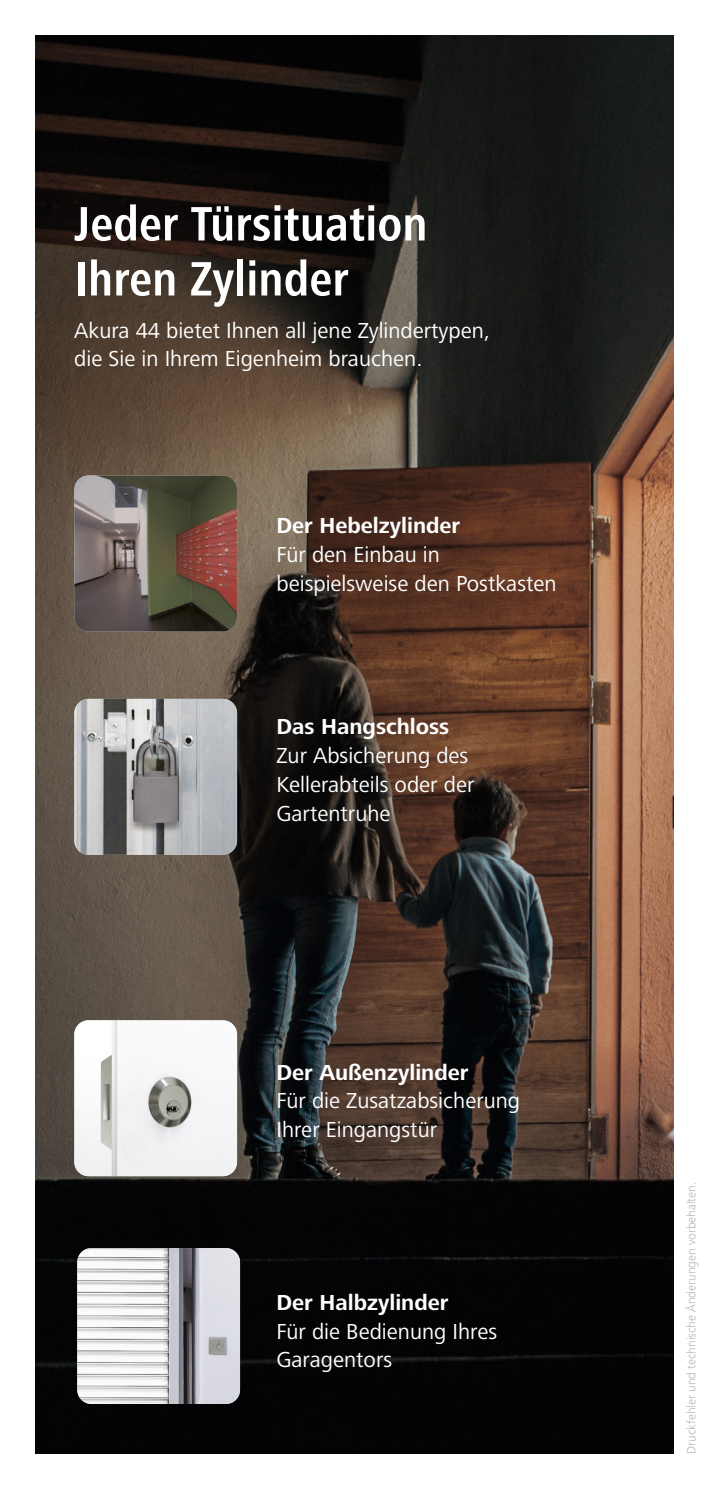
<style>
.page{position:relative;width:709px;height:1489px;background:#fff}
.page>*{position:absolute;margin:0;border:0;box-sizing:border-box;transform-origin:0 0}
.t1{font:700 condensed 50px/55px "Frutiger Next LTCE";color:#fff}
.t2{font:22.5px/28.8px "Frutiger Next LTCE";color:#fff}
.t3{font:700 22.5px "Frutiger Next LTCE";color:#fff}
.t4{font:300 12.5px "Frutiger Next LTCE";color:#b3b2b2}
</style>
<div class="page">
<img style="left:35px;top:35px;width:638px;height:1418px">
<img style="left:74px;top:475px;width:163px;height:156px">
<img style="left:74px;top:698px;width:163px;height:156px">
<img style="left:74px;top:1020px;width:163px;height:156px">
<img style="left:77px;top:1247px;width:163px;height:156px">
<h1 class="t1" style="left:74px;top:197px;width:355px">Jeder Türsituation<br>Ihren Zylinder</h1>
<p class="t2" style="left:74px;top:316px;width:417px">Akura 44 bietet Ihnen all jene Zylindertypen, die Sie in Ihrem Eigenheim brauchen.</p>
<p class="t3" style="left:276px;top:513px;width:185px">Der Hebelzylinder</p>
<p class="t2" style="left:276px;top:540px;width:282px">Für den Einbau in beispielsweise den Postkasten</p>
<p class="t3" style="left:276px;top:714px;width:174px">Das Hangschloss</p>
<p class="t2" style="left:276px;top:741px;width:199px">Zur Absicherung des<br>Kellerabteils oder der<br>Gartentruhe</p>
<p class="t3" style="left:276px;top:1059px;width:193px">Der Außenzylinder</p>
<p class="t2" style="left:276px;top:1086px;width:245px">Für die Zusatzabsicherung<br>Ihrer Eingangstür</p>
<p class="t3" style="left:276px;top:1289px;width:173px">Der Halbzylinder</p>
<p class="t2" style="left:276px;top:1316px;width:222px">Für die Bedienung Ihres<br>Garagentors</p>
<p class="t4" style="left:684px;top:1453px;width:273px;rotate:-90deg">Druckfehler und technische Änderungen vorbehalten.</p>
</div>
